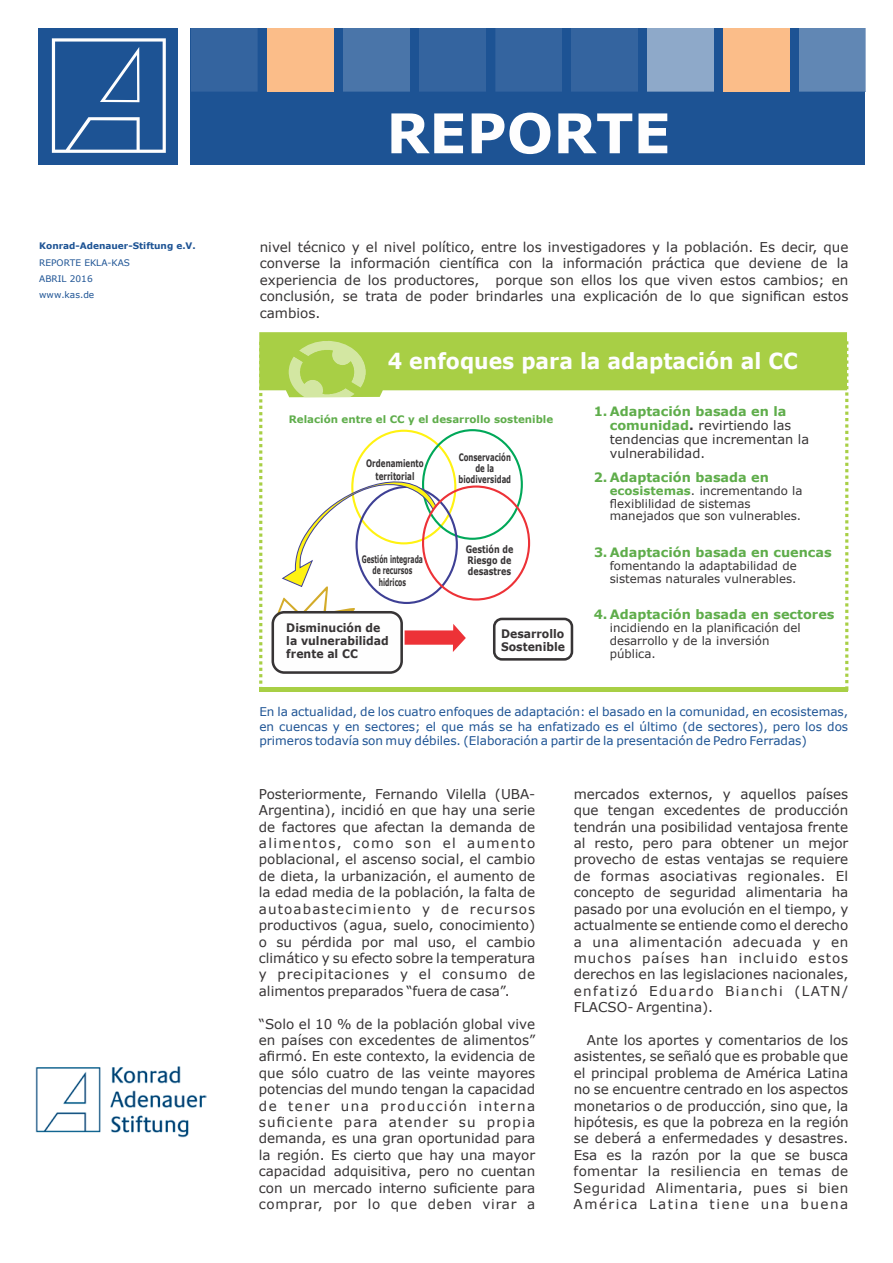
<style>
.page{position:relative;width:893px;height:1263px;background:#fff}
.page>*{position:absolute;margin:0;border:0;box-sizing:border-box;transform-origin:0 0}
.t1{font:700 54.75px "Verdana";color:#fefefe}
.t2{font:700 22.05px "Verdana";color:#fefefe;scale:.92 1}
.t3{font:13.5px/16.4px "Verdana";color:#373435;text-align:justify}
.t4{font:700 12.9px "Verdana";color:#5fad4b}
.t5{font:12.9px/14px "Verdana";color:#373435}
.t6{font:12px/14.5px "Verdana";color:#1d5394;text-align:justify}
.t7{font:11.7px/12.8px "Verdana";color:#373435}
.t8{font:700 11.7px/12.8px "Verdana";color:#373435;scale:.93 1}
.t9{font:700 10.35px "Verdana";color:#5fad4b}
.t10{font:700 10.35px/11.1px "Verdana";color:#373435;text-align:center;scale:.59 1}
.t11{font:700 10.35px/11.1px "Verdana";color:#373435;text-align:center;scale:.68 1}
.t12{font:700 10.35px/11.1px "Verdana";color:#373435;scale:.78 1}
.t13{font:700 10.35px/12.5px "Verdana";color:#373435;text-align:center;scale:.7 1}
.t14{font:9px/16.4px "Verdana";color:#1d5394}
.t15{font:700 9px "Verdana";color:#1d5394}
.s1{font-weight:700;color:#5fad4b}
.s2{font-weight:700}
</style>
<div class="page">
<svg style="left:259px;top:332px;width:588px;height:65px;background:#b1d459"></svg>
<img style="left:289px;top:342px;width:77px;height:55px">
<div style="left:493px;top:618px;width:80px;height:43px;border:3px solid #373435;border-radius:8px"></div>
<div style="left:271px;top:611px;width:132px;height:63px;background:#fefefe;border:3px solid #373435;border-radius:12px"></div>
<svg style="left:275px;top:461px;width:191px;height:191px"></svg>
<div style="left:422px;top:485px;width:108px;height:115px;border:2px solid #ed3237;border-radius:50%"></div>
<div style="left:259px;top:338px;width:589px;height:353px;border:3px dashed #a8cf45"></div>
<hr style="left:259px;top:687px;width:589px;height:4px;background:#a8cf45">
<div style="left:38px;top:28px;width:140px;height:137px;background:#1d5394"></div>
<svg style="left:52px;top:38px;width:114px;height:115px"></svg>
<div style="left:191px;top:28px;width:674px;height:137px;background:#1d5394"></div>
<div style="left:723px;top:28px;width:66px;height:64px;background:#fbbd89"></div>
<div style="left:191px;top:28px;width:67px;height:64px;background:#34649f"></div>
<div style="left:343px;top:28px;width:66px;height:64px;background:#4a75a9"></div>
<div style="left:419px;top:28px;width:66px;height:64px;background:#34649f"></div>
<div style="left:495px;top:28px;width:66px;height:64px;background:#34649f"></div>
<div style="left:571px;top:28px;width:66px;height:64px;background:#34649f"></div>
<div style="left:647px;top:28px;width:66px;height:64px;background:#8ea9c9"></div>
<div style="left:799px;top:28px;width:66px;height:64px;background:#6187b4"></div>
<div style="left:267px;top:28px;width:67px;height:64px;background:#fbbd89"></div>
<img style="left:35px;top:1066px;width:171px;height:71px">
<p class="t15" style="left:39px;top:242px;width:158px">Konrad-Adenauer-Stiftung e.V.</p>
<p class="t14" style="left:39px;top:254px;width:92px">REPORTE EKLA-KAS<br>ABRIL 2016 www.kas.de</p>
<h1 class="t1" style="left:386px;top:95px;width:286px">REPORTE</h1>
<p class="t3" style="left:260px;top:240px;width:590px">nivel técnico y el nivel político, entre los investigadores y la población. Es decir, que converse la información científica con la información práctica que deviene de la experiencia de los productores, porque son ellos los que viven estos cambios; en conclusión, se trata de poder brindarles una explicación de lo que significan estos cambios.</p>
<h2 class="t2" style="left:388px;top:352px;width:447px">4 enfoques para la adaptación al CC</h2>
<p class="t9" style="left:289px;top:415px;width:266px">Relación entre el CC y el desarrollo sostenible</p>
<p class="t13" style="left:366px;top:458px;width:84px">Ordenamiento territorial</p>
<p class="t11" style="left:458px;top:453px;width:79px">Conservación de la biodiversidad</p>
<p class="t10" style="left:362px;top:555px;width:105px">Gestión integrada de recursos hidricos</p>
<p class="t8" style="left:286px;top:623px;width:112px">Disminución de la vulnerabilidad frente al CC</p>
<p class="t12" style="left:466px;top:544px;width:63px">Gestión de<br>Riesgo de desastres</p>
<p class="t8" style="left:501px;top:628px;width:70px">Desarrollo<br>Sostenible</p>
<p class="t4" style="left:594px;top:406px;width:194px">1. Adaptación basada en la</p>
<p class="t5" style="left:610px;top:419px;width:201px"><span class="s1">comunidad</span><span class="s2">.</span> revirtiendo las tendencias que incrementan la vulnerabilidad.</p>
<p class="t7" style="left:610px;top:485px;width:194px"><span class="s1">ecosistemas</span>. incrementando la flexiblilidad de sistemas manejados que son vulnerables.</p>
<p class="t7" style="left:610px;top:560px;width:188px">fomentando la adaptabilidad de sistemas naturales vulnerables.</p>
<p class="t7" style="left:610px;top:622px;width:192px">incidiendo en la planificación del desarrollo y de la inversión pública.</p>
<p class="t4" style="left:594px;top:472px;width:177px">2. Adaptación basada en</p>
<p class="t4" style="left:594px;top:547px;width:239px">3. Adaptación basada en cuencas</p>
<p class="t4" style="left:594px;top:609px;width:242px">4. Adaptación basada en sectores</p>
<p class="t6" style="left:259px;top:705px;width:590px">En la actualidad, de los cuatro enfoques de adaptación: el basado en la comunidad, en ecosistemas, en cuencas y en sectores; el que más se ha enfatizado es el último (de sectores), pero los dos primeros todavía son muy débiles. (Elaboración a partir de la presentación de Pedro Ferradas)</p>
<p class="t3" style="left:259px;top:787px;width:278px">Posteriormente, Fernando Vilella (UBA-Argentina), incidió en que hay una serie de factores que afectan la demanda de alimentos, como son el aumento poblacional, el ascenso social, el cambio de dieta, la urbanización, el aumento de la edad media de la población, la falta de autoabastecimiento y de recursos productivos (agua, suelo, conocimiento) o su pérdida por mal uso, el cambio climático y su efecto sobre la temperatura y precipitaciones y el consumo de alimentos preparados “fuera de casa”.</p>
<p class="t3" style="left:259px;top:1017px;width:278px">“Solo el 10 % de la población global vive en países con excedentes de alimentos” afirmó. En este contexto, la evidencia de que sólo cuatro de las veinte mayores potencias del mundo tengan la capacidad de tener una producción interna suficiente para atender su propia demanda, es una gran oportunidad para la región. Es cierto que hay una mayor capacidad adquisitiva, pero no cuentan con un mercado interno suficiente para comprar, por lo que deben virar a</p>
<p class="t3" style="left:574px;top:787px;width:276px">mercados externos, y aquellos países que tengan excedentes de producción tendrán una posibilidad ventajosa frente al resto, pero para obtener un mejor provecho de estas ventajas se requiere de formas asociativas regionales. El concepto de seguridad alimentaria ha pasado por una evolución en el tiempo, y actualmente se entiende como el derecho a una alimentación adecuada y en muchos países han incluido estos derechos en las legislaciones nacionales, enfatizó Eduardo Bianchi (LATN/ FLACSO- Argentina).</p>
<p class="t3" style="left:574px;top:1033px;width:277px;text-indent:13px">Ante los aportes y comentarios de los asistentes, se señaló que es probable que el principal problema de América Latina no se encuentre centrado en los aspectos monetarios o de producción, sino que, la hipótesis, es que la pobreza en la región se deberá a enfermedades y desastres.<br>Esa es la razón por la que se busca fomentar la resiliencia en temas de Seguridad Alimentaria, pues si bien América Latina tiene una buena</p>
</div>
